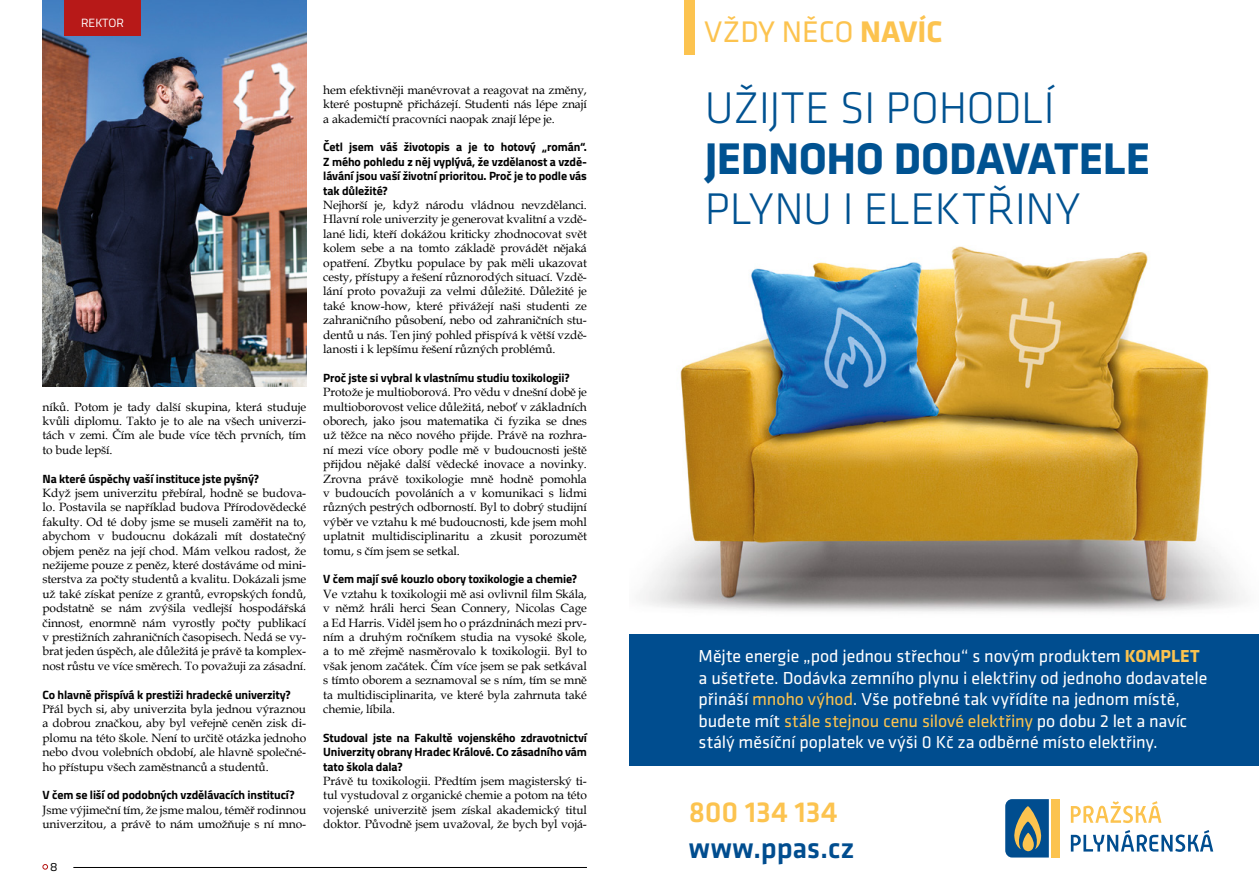
<style>
.page{position:relative;width:1259px;height:893px;background:#fff}
.page>*{position:absolute;margin:0;border:0;box-sizing:border-box;transform-origin:0 0}
.t1{font:300 45.9px "Klavika";letter-spacing:-.01em;color:#005291}
.t2{font:700 45.9px "Klavika";letter-spacing:-.01em;color:#005291}
.t3{font:30.9px "Klavika";color:#fcc34f}
.t4{font:500 30px "Klavika";letter-spacing:-.005em;color:#004d8f}
.t5{font:500 30px "Klavika";letter-spacing:-.005em;color:#fcc34f}
.t6{font:18px/21.6px "Klavika";color:#fff}
.t7{font:12px/14.4px "Book Antiqua";letter-spacing:-.01em;color:#000;text-align:justify}
.t8{font:700 12px/14.4px "Titillium";letter-spacing:-.01em;color:#000;text-align:justify}
.t9{font:12px "Titillium Web";letter-spacing:.01em;color:#fff}
.t10{font:12px "Titillium Web";color:#000}
.s1{font-weight:700}
.s2{font-weight:700;color:#fcc34f}
.s3{color:#fcc34f}
</style>
<div class="page">
<svg style="left:43px;top:864px;width:5px;height:5px"></svg>
<hr style="left:73px;top:867px;width:514px;height:1px;background:#000">
<img style="left:643px;top:246px;width:601px;height:366px">
<div style="left:629px;top:634px;width:630px;height:131px;background:#004d8f"></div>
<svg style="left:1071px;top:801px;width:90px;height:22px"></svg>
<svg style="left:1071px;top:830px;width:142px;height:22px"></svg>
<div style="left:1051px;top:799px;width:9px;height:59px;background:#fcc34f"></div>
<svg style="left:1005px;top:799px;width:43px;height:58px;background:#416c81"></svg>
<div style="left:684px;top:0;width:10px;height:54px;background:#fcc34f"></div>
<img style="left:43px;top:0;width:263px;height:387px">
<div style="left:64px;top:0;width:77px;height:35px;background:#b71918"></div>
<p class="t9" style="left:81px;top:14px;width:44px">REKTOR</p>
<p class="t7" style="left:43px;top:399px;width:265px">níků. Potom je tady další skupina, která studuje kvůli diplomu. Takto je to ale na všech univerzi&shy;tách v zemi. Čím ale bude více těch prvních, tím to bude lepší.</p>
<p class="t8" style="left:43px;top:471px;width:218px">Na které úspěchy vaší instituce jste pyšný?</p>
<p class="t7" style="left:43px;top:485px;width:265px">Když jsem univerzitu přebíral, hodně se budova&shy;lo. Postavila se například budova Přírodovědecké fakulty. Od té doby jsme se museli zaměřit na to, abychom v budoucnu dokázali mít dostatečný objem peněz na její chod. Mám velkou radost, že nežijeme pouze z peněz, které dostáváme od mini&shy;sterstva za počty studentů a kvalitu. Dokázali jsme už také získat peníze z grantů, evropských fondů, podstatně se nám zvýšila vedlejší hospodářská činnost, enormně nám vyrostly počty publikací v prestižních zahraničních časopisech. Nedá se vy&shy;brat jeden úspěch, ale důležitá je právě ta komplex&shy;nost růstu ve více směrech. To považuji za zásadní.</p>
<p class="t8" style="left:43px;top:687px;width:250px">Co hlavně přispívá k prestiži hradecké univerzity?</p>
<p class="t7" style="left:43px;top:701px;width:265px">Přál bych si, aby univerzita byla jednou výraznou a dobrou značkou, aby byl veřejně ceněn zisk di&shy;plomu na této škole. Není to určitě otázka jednoho nebo dvou volebních období, ale hlavně společné&shy;ho přístupu všech zaměstnanců a studentů.</p>
<p class="t8" style="left:43px;top:787px;width:254px">V čem se liší od podobných vzdělávacích institucí?</p>
<p class="t7" style="left:43px;top:802px;width:265px">Jsme výjimeční tím, že jsme malou, téměř rodinnou univerzitou, a právě to nám umožňuje s ní mno-</p>
<p class="t10" style="left:51px;top:858px;width:8px">8</p>
<p class="t7" style="left:323px;top:82px;width:265px">hem efektivněji manévrovat a reagovat na změny, které postupně přicházejí. Studenti nás lépe znají a akademičtí pracovníci naopak znají lépe je.</p>
<p class="t8" style="left:323px;top:139px;width:265px">Četl jsem váš životopis a je to hotový „román“.<br>Z mého pohledu z něj vyplývá, že vzdělanost a vzdě&shy;lávání jsou vaší životní prioritou. Proč je to podle vás tak důležité?</p>
<p class="t7" style="left:323px;top:197px;width:265px">Nejhorší je, když národu vládnou nevzdělanci.<br>Hlavní role univerzity je generovat kvalitní a vzdě&shy;lané lidi, kteří dokážou kriticky zhodnocovat svět kolem sebe a na tomto základě provádět nějaká opatření. Zbytku populace by pak měli ukazovat cesty, přístupy a řešení různorodých situací. Vzdě&shy;lání proto považuji za velmi důležité. Důležité je také know-how, které přivážejí naši studenti ze zahraničního působení, nebo od zahraničních stu&shy;dentů u nás. Ten jiný pohled přispívá k větší vzdě&shy;lanosti i k lepšímu řešení různých problémů.</p>
<p class="t8" style="left:323px;top:370px;width:248px">Proč jste si vybral k vlastnímu studiu toxikologii?</p>
<p class="t7" style="left:323px;top:385px;width:265px">Protože je multioborová. Pro vědu v dnešní době je multioborovost velice důležitá, neboť v základních oborech, jako jsou matematika či fyzika se dnes už těžce na něco nového přijde. Právě na rozhra&shy;ní mezi více obory podle mě v budoucnosti ještě přijdou nějaké další vědecké inovace a novinky.<br>Zrovna právě toxikologie mně hodně pomohla v budoucích povoláních a v komunikaci s lidmi různých pestrých odborností. Byl to dobrý studijní výběr ve vztahu k mé budoucnosti, kde jsem mohl uplatnit multidisciplinaritu a zkusit porozumět tomu, s čím jsem se setkal.</p>
<p class="t8" style="left:323px;top:571px;width:255px">V čem mají své kouzlo obory toxikologie a chemie?</p>
<p class="t7" style="left:323px;top:586px;width:265px">Ve vztahu k toxikologii mě asi ovlivnil film Skála, v němž hráli herci Sean Connery, Nicolas Cage a Ed Harris. Viděl jsem ho o prázdninách mezi prv&shy;ním a druhým ročníkem studia na vysoké škole, a to mě zřejmě nasměrovalo k toxikologii. Byl to však jenom začátek. Čím více jsem se pak setkával s tímto oborem a seznamoval se s ním, tím se mně ta multidisciplinarita, ve které byla zahrnuta také chemie, líbila.</p>
<p class="t8" style="left:323px;top:730px;width:265px">Studoval jste na Fakultě vojenského zdravotnictví Univerzity obrany Hradec Králové. Co zásadního vám tato škola dala?</p>
<p class="t7" style="left:323px;top:773px;width:265px">Právě tu toxikologii. Předtím jsem magisterský ti&shy;tul vystudoval z organické chemie a potom na této vojenské univerzitě jsem získal akademický titul doktor. Původně jsem uvažoval, že bych byl vojá-</p>
<h2 class="t3" style="left:704px;top:15px;width:240px">VŽDY NĚCO <span class="s1">NAVÍC</span></h2>
<h1 class="t1" style="left:705px;top:82px;width:352px">UŽIJTE SI POHODLÍ</h1>
<h1 class="t2" style="left:705px;top:133px;width:447px">JEDNOHO DODAVATELE</h1>
<h1 class="t1" style="left:705px;top:184px;width:377px">PLYNU I ELEKTŘINY</h1>
<p class="t6" style="left:698px;top:646px;width:510px">Mějte energie „pod jednou střechou“ s novým produktem <span class="s2">KOMPLET </span>a ušetřete. Dodávka zemního plynu i elektřiny od jednoho dodavatele přináší <span class="s3">mnoho výhod</span>. Vše potřebné tak vyřídíte na jednom místě, budete mít <span class="s3">stále stejnou cenu silové elektřiny</span> po dobu 2 let a navíc stálý měsíční poplatek ve výši 0 Kč za odběrné místo elektřiny.</p>
<h3 class="t5" style="left:688px;top:795px;width:151px">800 134 134</h3>
<h3 class="t4" style="left:688px;top:831px;width:167px">www.ppas.cz</h3>
</div>
